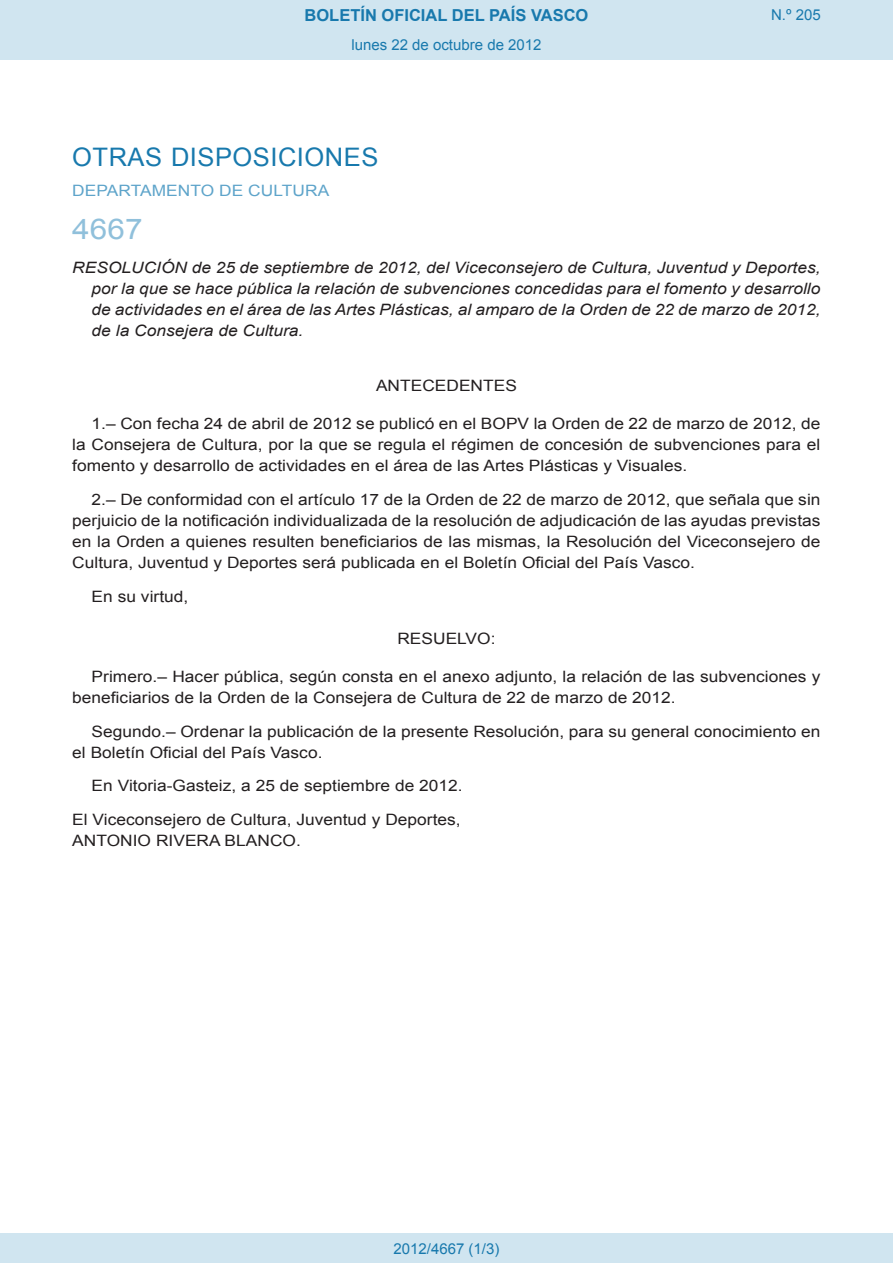
<style>
.page{position:relative;width:893px;height:1263px;background:#fff}
.page>*{position:absolute;margin:0;border:0;box-sizing:border-box;transform-origin:0 0}
.BOPVOrden{font:28.5px "Arial";color:#90c0db;scale:1.11 1}
.BOPVSeccion{font:25.5px "Arial";letter-spacing:.02em;color:#1879ad}
.t1{font:700 16.5px "Arial";color:#1879ad}
.BOPVDetalle{font:15.6px/21px "Arial";color:#231f20;text-align:justify;scale:1.11 1}
.BOPVTitulo{font:italic 15.6px/21px "Arial";color:#231f20;text-align:justify;scale:1.11 1}
.BOPVFirmaPuesto{font:15.6px "Arial";color:#231f20;scale:1.11 1}
.BOPVFirmaLugFec{font:15.6px "Arial";color:#231f20;scale:1.11 1}
.BOPVOrganismo{font:15.6px "Arial";letter-spacing:.005em;color:#5ea4ca;scale:1.11 1}
.BOPVClave{font:15.6px "Arial";color:#231f20;scale:1.11 1}
.BOPVFirmaNombre{font:15.6px "Arial";color:#231f20;scale:1.11 1}
.Paginacion_Centro{font:15px "Arial";color:#1879ad}
</style>
<div class="page">
<div style="left:0;top:0;width:893px;height:60px;background:#d0e5f0"></div>
<div style="left:0;top:1233px;width:893px;height:30px;background:#d0e5f0"></div>
<p class="t1" style="left:305px;top:4px;width:285px">BOLETÍN OFICIAL DEL PAÍS VASCO</p>
<p class="Paginacion_Centro" style="left:351px;top:35px;width:192px">lunes 22 de octubre de 2012</p>
<p class="Paginacion_Centro" style="left:771px;top:5px;width:51px">N.º 205</p>
<p class="BOPVSeccion" style="left:72px;top:141px;width:308px">OTRAS DISPOSICIONES</p>
<p class="BOPVOrganismo" style="left:72px;top:181px;width:233px">DEPARTAMENTO DE CULTURA</p>
<p class="BOPVOrden" style="left:72px;top:211px;width:65px">4667</p>
<p class="BOPVTitulo" style="left:92px;top:257px;width:658px;text-indent:-19px">RESOLUCIÓN de 25 de septiembre de 2012, del Viceconsejero de Cultura, Juventud y Deportes, por la que se hace pública la relación de subvenciones concedidas para el fomento y desarrollo de actividades en el área de las Artes Plásticas, al amparo de la Orden de 22 de marzo de 2012, de la Consejera de Cultura.</p>
<p class="BOPVClave" style="left:376px;top:375px;width:128px">ANTECEDENTES</p>
<p class="BOPVDetalle" style="left:72px;top:413px;width:676px;text-indent:19px">1.– Con fecha 24 de abril de 2012 se publicó en el BOPV la Orden de 22 de marzo de 2012, de la Consejera de Cultura, por la que se regula el régimen de concesión de subvenciones para el fomento y desarrollo de actividades en el área de las Artes Plásticas y Visuales.</p>
<p class="BOPVDetalle" style="left:72px;top:489px;width:676px;text-indent:19px">2.– De conformidad con el artículo 17 de la Orden de 22 de marzo de 2012, que señala que sin perjuicio de la notificación individualizada de la resolución de adjudicación de las ayudas previstas en la Orden a quienes resulten beneficiarios de las mismas, la Resolución del Viceconsejero de Cultura, Juventud y Deportes será publicada en el Boletín Oficial del País Vasco.</p>
<p class="BOPVDetalle" style="left:92px;top:586px;width:89px">En su virtud,</p>
<p class="BOPVClave" style="left:397px;top:628px;width:90px">RESUELVO:</p>
<p class="BOPVDetalle" style="left:72px;top:666px;width:676px;text-indent:19px">Primero.– Hacer pública, según consta en el anexo adjunto, la relación de las subvenciones y beneficiarios de la Orden de la Consejera de Cultura de 22 de marzo de 2012.</p>
<p class="BOPVDetalle" style="left:72px;top:721px;width:676px;text-indent:19px">Segundo.– Ordenar la publicación de la presente Resolución, para su general conocimiento en el Boletín Oficial del País Vasco.</p>
<p class="BOPVFirmaLugFec" style="left:92px;top:776px;width:336px">En Vitoria-Gasteiz, a 25 de septiembre de 2012.</p>
<p class="BOPVFirmaPuesto" style="left:72px;top:809px;width:351px">El Viceconsejero de Cultura, Juventud y Deportes,</p>
<p class="BOPVFirmaNombre" style="left:72px;top:830px;width:207px">ANTONIO RIVERA BLANCO.</p>
<p class="Paginacion_Centro" style="left:393px;top:1238px;width:107px">2012/4667 (1/3)</p>
</div>
